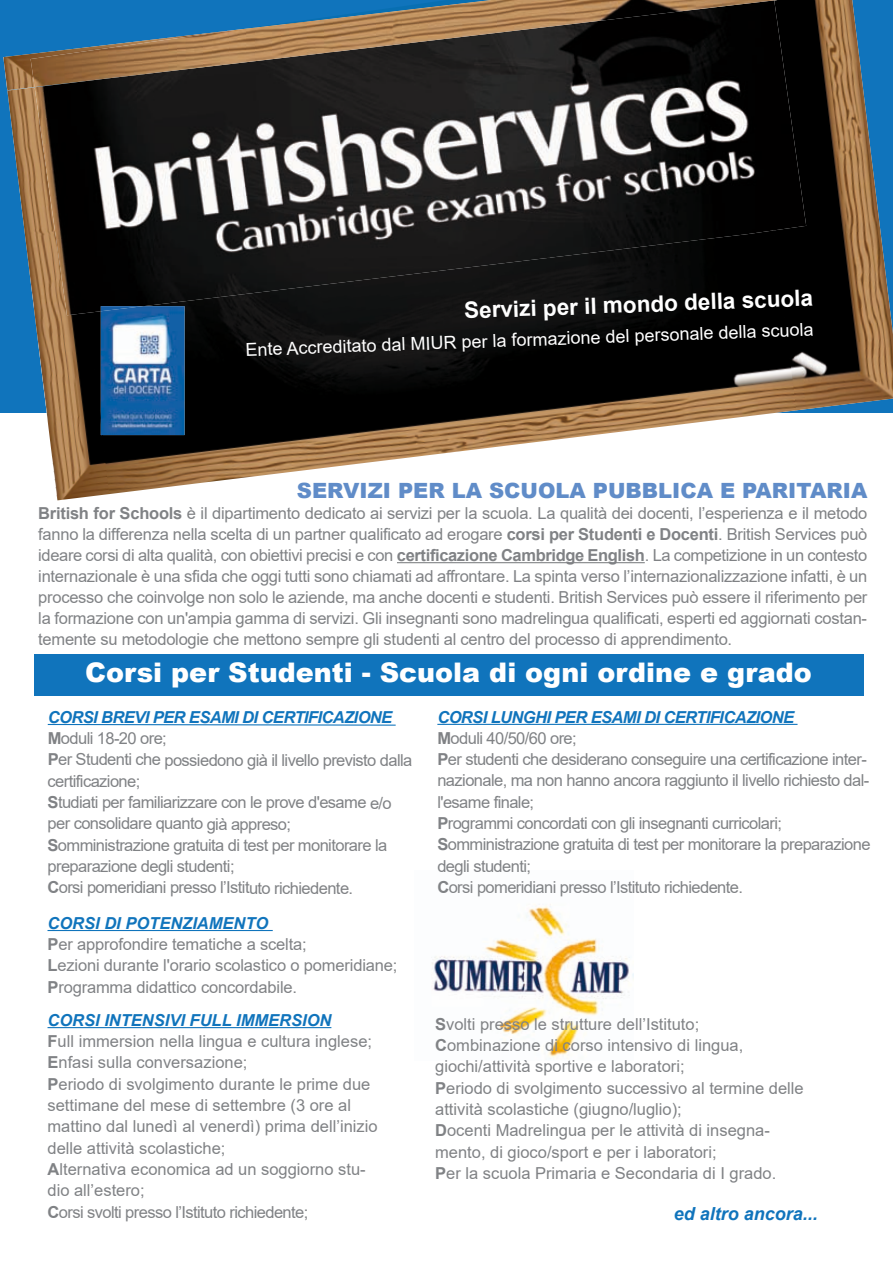
<style>
.page{position:relative;width:893px;height:1263px;background:#fff}
.page>*{position:absolute;margin:0;border:0;box-sizing:border-box;transform-origin:0 0}
.t1{font:900 27px "Arial";color:#fff}
.t2{font:700 22.5px "Arial";color:#fff}
.t3{font:900 21px "Arial";color:#608cc8}
.t4{font:18px "Arial";color:#fff}
.t5{font:italic 700 18px "Arial";color:#1074bc}
.t6{font:16.5px/21.3px "Arial";letter-spacing:-.015em;color:#808285}
.t7{font:16.5px/21.3px "Arial";letter-spacing:-.035em;color:#808285}
.s1{font-weight:700}
.s2{font-weight:700;font-style:italic;color:#1074bc}
</style>
<div class="page">
<img style="left:432px;top:904px;width:202px;height:154px">
<div style="left:34px;top:654px;width:829px;height:41px;background:#1074bc"></div>
<svg style="left:47px;top:723px;width:349px;height:3px"></svg>
<hr style="left:437px;top:724px;width:360px;height:1px;background:#1074bc">
<hr style="left:48px;top:930px;width:225px;height:1px;background:#1074bc">
<hr style="left:48px;top:1027px;width:283px;height:1px;background:#1074bc">
<img style="left:7px;top:90px;width:103px;height:410px">
<img style="left:796px;top:0;width:97px;height:410px">
<img style="left:87px;top:258px;width:709px;height:236px">
<img style="left:3px;top:30px;width:32px;height:60px">
<img style="left:101px;top:315px;width:84px;height:120px">
<hr style="left:397px;top:562px;width:248px;height:1px;background:#808285">
<img style="left:35px;top:87px;width:515px;height:228px">
<img style="left:548px;top:0;width:258px;height:258px">
<img style="left:31px;top:0;width:743px;height:87px">
<img style="left:101px;top:306px;width:43px;height:5px">
<h2 class="t2" style="left:464px;top:298px;width:350px;rotate:-2deg">Servizi per il mondo della scuola</h2>
<p class="t4" style="left:245px;top:339px;width:570px;rotate:-2deg">Ente Accreditato dal MIUR per la formazione del personale della scuola</p>
<p class="t3" style="left:297px;top:475px;width:572px">SERVIZI PER LA SCUOLA PUBBLICA E PARITARIA</p>
<p class="t6" style="left:38px;top:503px;width:831px;text-align:justify"><span class="s1">British for Schools</span> è il dipartimento dedicato ai servizi per la scuola. La qualità dei docenti, l’esperienza e il metodo fanno la differenza nella scelta di un partner qualificato ad erogare <span class="s1">corsi per Studenti e Docenti</span>. British Services può ideare corsi di alta qualità, con obiettivi precisi e con <span class="s1">certificazione Cambridge English</span>. La competizione in un contesto internazionale è una sfida che oggi tutti sono chiamati ad affrontare. La spinta verso l’internazionalizzazione infatti, è un processo che coinvolge non solo le aziende, ma anche docenti e studenti. British Services può essere il riferimento per la formazione con un'ampia gamma di servizi. Gli insegnanti sono madrelingua qualificati, esperti ed aggiornati costan&shy;temente su metodologie che mettono sempre gli studenti al centro del processo di apprendimento.</p>
<h1 class="t1" style="left:85px;top:652px;width:728px">Corsi per Studenti - Scuola di ogni ordine e grado</h1>
<p class="t7" style="left:47px;top:707px;width:367px"><span class="s2">CORSI BREVI PER ESAMI DI CERTIFICAZIONE </span><span class="s1">M</span>oduli 18-20 ore;<br><span class="s1">P</span>er Studenti che possiedono già il livello previsto dalla certificazione;<br><span class="s1">S</span>tudiati per familiarizzare con le prove d'esame e/o per consolidare quanto già appreso; <span class="s1">S</span>omministrazione gratuita di test per monitorare la preparazione degli studenti;<br><span class="s1">C</span>orsi pomeridiani presso l’Istituto richiedente.</p>
<p class="t7" style="left:437px;top:706px;width:435px"><span class="s2">CORSI LUNGHI PER ESAMI DI CERTIFICAZIONE<br></span><span class="s1">M</span>oduli 40/50/60 ore;<br><span class="s1">P</span>er studenti che desiderano conseguire una certificazione inter&shy;nazionale, ma non hanno ancora raggiunto il livello richiesto dal&shy;l'esame finale;<br><span class="s1">P</span>rogrammi concordati con gli insegnanti curricolari; <span class="s1">S</span>omministrazione gratuita di test per monitorare la preparazione degli studenti;<br><span class="s1">C</span>orsi pomeridiani presso l’Istituto richiedente.</p>
<p class="t6" style="left:48px;top:912px;width:351px"><span class="s2">CORSI DI POTENZIAMENTO<br></span><span class="s1">P</span>er approfondire tematiche a scelta;<br><span class="s1">L</span>ezioni durante l'orario scolastico o pomeridiane; <span class="s1">P</span>rogramma didattico concordabile.</p>
<p class="t6" style="left:48px;top:1009px;width:332px"><span class="s2">CORSI INTENSIVI FULL IMMERSION<br></span><span class="s1">F</span>ull immersion nella lingua e cultura inglese; <span class="s1">E</span>nfasi sulla conversazione;<br><span class="s1">P</span>eriodo di svolgimento durante le prime due settimane del mese di settembre (3 ore al mattino dal lunedì al venerdì) prima dell’inizio delle attività scolastiche;<br><span class="s1">A</span>lternativa economica ad un soggiorno stu&shy;dio all’estero;<br><span class="s1">C</span>orsi svolti presso l’Istituto richiedente;</p>
<p class="t6" style="left:435px;top:1013px;width:370px"><span class="s1">S</span>volti presso le strutture dell’Istituto; <span class="s1">C</span>ombinazione di corso intensivo di lingua, giochi/attività sportive e laboratori;<br><span class="s1">P</span>eriodo di svolgimento successivo al termine delle attività scolastiche (giugno/luglio);<br><span class="s1">D</span>ocenti Madrelingua per le attività di insegna&shy;mento, di gioco/sport e per i laboratori;<br><span class="s1">P</span>er la scuola Primaria e Secondaria di I grado.</p>
<p class="t5" style="left:674px;top:1204px;width:146px">ed altro ancora...</p>
</div>
